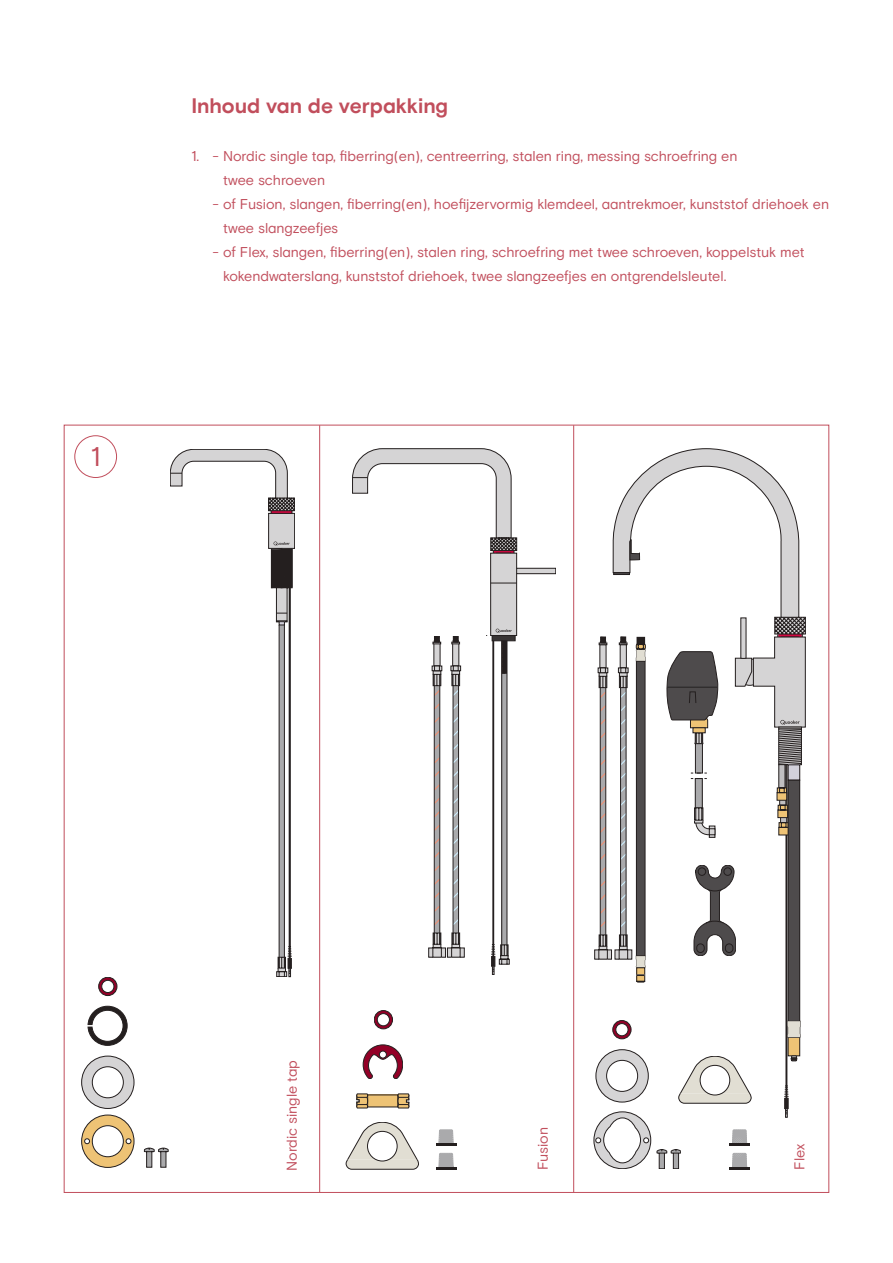
<style>
.page{position:relative;width:893px;height:1263px;background:#fff}
.page>*{position:absolute;margin:0;border:0;box-sizing:border-box;transform-origin:0 0}
.t1{font:27px "Basis Grotesque Pro";color:#c14e5c}
.t2{font:700 21px "Basis Grotesque Pro";color:#c14e5c}
.t3{font:14.25px/24px "Basis Grotesque Pro";letter-spacing:-.005em;color:#c14e5c}
</style>
<div class="page">
<hr style="left:319px;top:425px;width:1px;height:767px;background:#c14e5c">
<hr style="left:573px;top:425px;width:1px;height:767px;background:#c14e5c">
<div style="left:74px;top:435px;width:43px;height:43px;border:1px solid #c14e5c;border-radius:50%"></div>
<hr style="left:289px;top:588px;width:2px;height:373px;background:#241f1f">
<div style="left:279px;top:625px;width:5px;height:332px;background:#aaaaac"></div>
<hr style="left:279px;top:625px;width:1px;height:342px;background:#241f1f">
<hr style="left:284px;top:625px;width:1px;height:342px;background:#241f1f">
<svg style="left:170px;top:449px;width:125px;height:176px"></svg>
<svg style="left:276px;top:946px;width:16px;height:31px"></svg>
<div style="left:492px;top:635px;width:23px;height:6px;background:#393535"></div>
<div style="left:491px;top:553px;width:26px;height:82px;background:#d5d4d5"></div>
<div style="left:490px;top:553px;width:27px;height:83px;border:1px solid #241f1f"></div>
<svg style="left:352px;top:448px;width:204px;height:135px"></svg>
<svg style="left:486px;top:629px;width:26px;height:346px"></svg>
<hr style="left:785px;top:762px;width:2px;height:339px;background:#241f1f">
<svg style="left:784px;top:1085px;width:5px;height:32px"></svg>
<div style="left:788px;top:780px;width:12px;height:257px;background:#4e4b4c"></div>
<div style="left:788px;top:780px;width:12px;height:257px;border:1px solid #241f1f"></div>
<div style="left:788px;top:1037px;width:12px;height:19px;background:#eec375"></div>
<div style="left:788px;top:1037px;width:12px;height:19px;border:1px solid #241f1f"></div>
<svg style="left:791px;top:1055px;width:6px;height:6px"></svg>
<svg style="left:787px;top:1021px;width:14px;height:16px"></svg>
<svg style="left:657px;top:1149px;width:24px;height:20px"></svg>
<svg style="left:595px;top:1049px;width:54px;height:53px"></svg>
<svg style="left:612px;top:1020px;width:19px;height:19px"></svg>
<svg style="left:594px;top:1112px;width:57px;height:57px"></svg>
<div style="left:594px;top:1112px;width:57px;height:57px;border:1px solid #241f1f;border-radius:50%"></div>
<svg style="left:596px;top:1117px;width:53px;height:46px"></svg>
<svg style="left:438px;top:1153px;width:16px;height:14px"></svg>
<hr style="left:436px;top:1167px;width:20px;height:3px;background:#241f1f">
<svg style="left:438px;top:1129px;width:16px;height:14px"></svg>
<hr style="left:436px;top:1143px;width:20px;height:3px;background:#241f1f">
<svg style="left:638px;top:969px;width:5px;height:6px"></svg>
<div style="left:636px;top:967px;width:9px;height:14px;border:1px solid #241f1f"></div>
<svg style="left:636px;top:975px;width:10px;height:7px"></svg>
<div style="left:434px;top:671px;width:6px;height:262px;background:#aaaaac"></div>
<hr style="left:434px;top:673px;width:1px;height:271px;background:#241f1f">
<hr style="left:439px;top:672px;width:1px;height:271px;background:#241f1f">
<div style="left:453px;top:671px;width:6px;height:262px;background:#aaaaac"></div>
<svg style="left:428px;top:932px;width:36px;height:25px"></svg>
<div style="left:452px;top:948px;width:8px;height:9px;background:#d5d4d5"></div>
<div style="left:451px;top:948px;width:9px;height:9px;border:1px solid #241f1f"></div>
<hr style="left:453px;top:673px;width:1px;height:271px;background:#241f1f">
<hr style="left:458px;top:672px;width:1px;height:271px;background:#241f1f">
<svg style="left:433px;top:636px;width:8px;height:290px"></svg>
<svg style="left:451px;top:636px;width:9px;height:290px"></svg>
<svg style="left:678px;top:1056px;width:73px;height:47px"></svg>
<div style="left:700px;top:1065px;width:30px;height:30px;background:#fff;border-radius:50%"></div>
<div style="left:700px;top:1065px;width:30px;height:30px;border:1px solid #241f1f;border-radius:50%"></div>
<svg style="left:732px;top:1153px;width:16px;height:14px"></svg>
<hr style="left:729px;top:1167px;width:21px;height:3px;background:#241f1f">
<svg style="left:732px;top:1129px;width:16px;height:14px"></svg>
<hr style="left:729px;top:1143px;width:21px;height:3px;background:#241f1f">
<svg style="left:594px;top:448px;width:211px;height:520px"></svg>
<svg style="left:144px;top:1148px;width:24px;height:19px"></svg>
<svg style="left:81px;top:1056px;width:53px;height:53px"></svg>
<svg style="left:98px;top:977px;width:19px;height:19px"></svg>
<svg style="left:81px;top:1115px;width:53px;height:52px"></svg>
<svg style="left:87px;top:1006px;width:41px;height:40px"></svg>
<svg style="left:346px;top:1122px;width:73px;height:47px"></svg>
<div style="left:367px;top:1131px;width:30px;height:30px;background:#fff;border-radius:50%"></div>
<div style="left:367px;top:1131px;width:30px;height:30px;border:1px solid #241f1f;border-radius:50%"></div>
<div style="left:368px;top:1095px;width:30px;height:12px;background:#eec375"></div>
<svg style="left:398px;top:1094px;width:11px;height:14px"></svg>
<svg style="left:356px;top:1094px;width:12px;height:14px"></svg>
<svg style="left:363px;top:1045px;width:40px;height:34px"></svg>
<div style="left:379px;top:1051px;width:7px;height:7px;background:#fff;border-radius:50%"></div>
<div style="left:379px;top:1051px;width:8px;height:7px;border:1px solid #241f1f;border-radius:50%"></div>
<svg style="left:374px;top:1010px;width:19px;height:19px"></svg>
<h1 class="t1" style="left:91px;top:441px;width:11px">1</h1>
<h2 class="t2" style="left:191px;top:93px;width:258px">Inhoud van de verpakking</h2>
<p class="t3" style="left:223px;top:144px;width:516px;text-indent:-32px">1. - Nordic single tap, fiberring(en), centreerring, stalen ring, messing schroefring en twee schroeven</p>
<p class="t3" style="left:223px;top:192px;width:608px;text-indent:-10px">- of Fusion, slangen, fiberring(en), hoefijzervormig klemdeel, aantrekmoer, kunststof driehoek en twee slangzeefjes</p>
<p class="t3" style="left:223px;top:240px;width:583px;text-indent:-10px">- of Flex, slangen, fiberring(en), stalen ring, schroefring met twee schroeven, koppelstuk met kokendwaterslang, kunststof driehoek, twee slangzeefjes en ontgrendelsleutel.</p>
<p class="t3" style="left:280px;top:1171px;width:112px;rotate:-90deg">Nordic single tap</p>
<p class="t3" style="left:531px;top:1170px;width:44px;rotate:-90deg">Fusion</p>
<p class="t3" style="left:788px;top:1170px;width:27px;rotate:-90deg">Flex</p>
</div>
